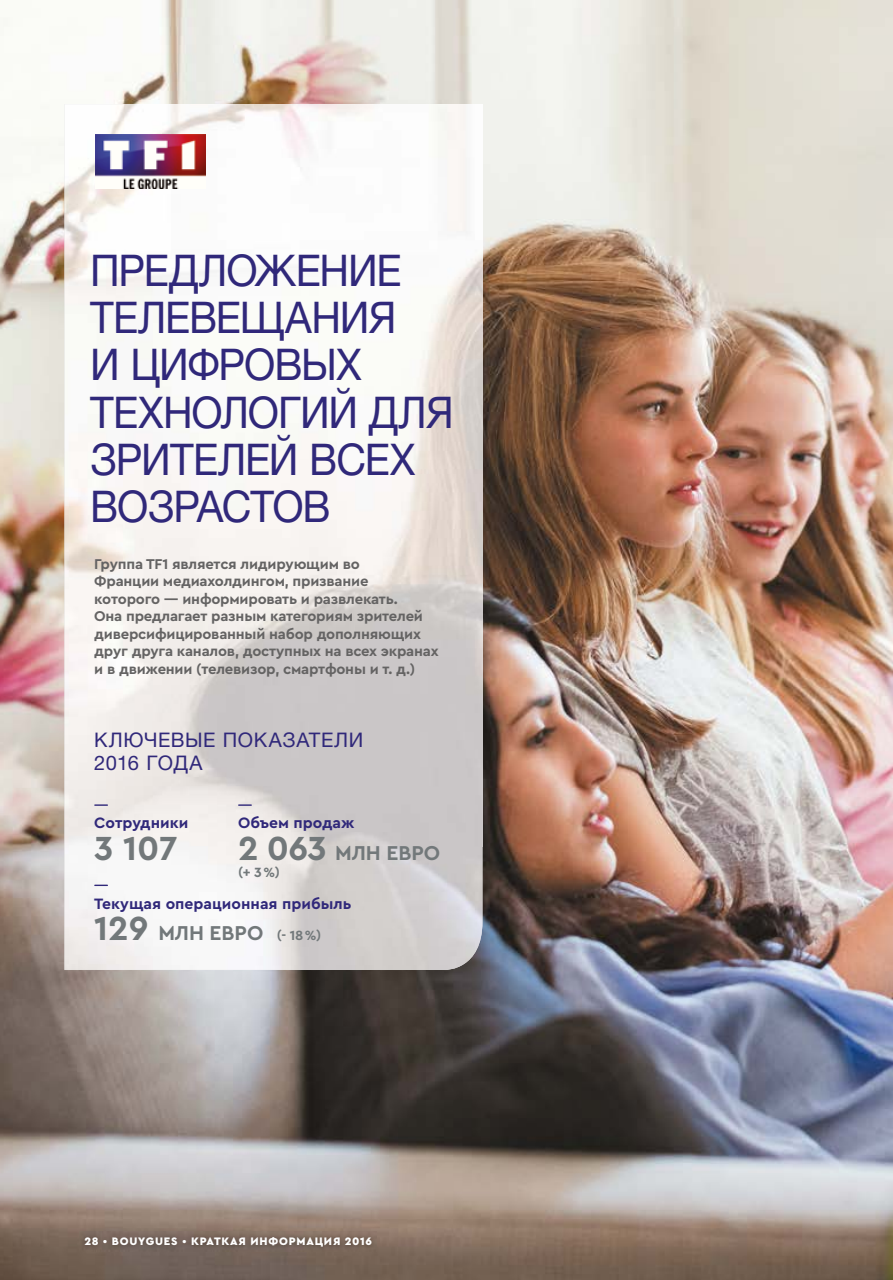
<style>
.page{position:relative;width:893px;height:1280px;background:#fff}
.page>*{position:absolute;margin:0;border:0;box-sizing:border-box;transform-origin:0 0}
.t1{font:43.75px/47.2px "Helvetica Neue LTCYR";letter-spacing:-.03em;color:#30287a;scale:.94 1}
.t2{font:700 35px "Cera PRO";color:#72787a}
.t3{font:700 21px "Cera PRO";color:#72787a}
.t4{font:20.12px/22.8px "Helvetica Neue LTCYR";letter-spacing:.025em;color:#30287a}
.t5{font:700 15.75px "Cera PRO";color:#30287a}
.t6{font:700 14.88px/17.5px "Cera PRO";letter-spacing:-.015em;color:#646363}
.t7{font:700 14px "Cera PRO";color:#72787a}
.t8{font:900 11.38px "Cera PRO";letter-spacing:.07em;color:#fff}
.s1{font-size:35px}
.s2{font-size:14px}
.s3{font-weight:500}
</style>
<div class="page">
<img style="left:0;top:0;width:893px;height:1280px">
<img style="left:64px;top:104px;width:418px;height:866px">
<img style="left:96px;top:135px;width:110px;height:53px">
<svg style="left:94px;top:804px;width:14px;height:2px"></svg>
<svg style="left:94px;top:885px;width:14px;height:1px"></svg>
<svg style="left:238px;top:804px;width:14px;height:2px"></svg>
<img style="left:80px;top:1232px;width:296px;height:20px">
<h1 class="t1" style="left:90px;top:246px;width:388px">ПРЕДЛОЖЕНИЕ<br>ТЕЛЕВЕЩАНИЯ<br>И ЦИФРОВЫХ<br>ТЕХНОЛОГИЙ ДЛЯ<br>ЗРИТЕЛЕЙ ВСЕХ<br>ВОЗРАСТОВ</h1>
<p class="t6" style="left:94px;top:554px;width:346px">Группа TF1 является лидирующим во<br>Франции медиахолдингом, призвание<br>которого — информировать и развлекать.<br>Она предлагает разным категориям зрителей диверсифицированный набор дополняющих друг друга каналов, доступных на всех экранах и в движении (телевизор, смартфоны и т. д.)</p>
<h3 class="t4" style="left:94px;top:729px;width:271px">КЛЮЧЕВЫЕ ПОКАЗАТЕЛИ<br>2016 ГОДА</h3>
<p class="t5" style="left:238px;top:812px;width:118px">Объем продаж</p>
<h3 class="t3" style="left:238px;top:839px;width:204px"><span class="s1">2 063</span> МЛН ЕВРО</h3>
<p class="t7" style="left:238px;top:863px;width:43px">(+ 3 %)</p>
<p class="t5" style="left:94px;top:812px;width:96px">Сотрудники</p>
<h2 class="t2" style="left:94px;top:825px;width:85px">3 107</h2>
<p class="t5" style="left:94px;top:893px;width:259px">Текущая операционная прибыль</p>
<h3 class="t3" style="left:94px;top:919px;width:229px"><span class="s1">129</span> МЛН ЕВРО <span class="s2">(- 18 %)</span></h3>
<p class="t8" style="left:84px;top:1234px;width:289px">28 <span class="s3">•</span> BOUYGUES <span class="s3">•</span> КРАТКАЯ ИНФОРМАЦИЯ 2016</p>
</div>
